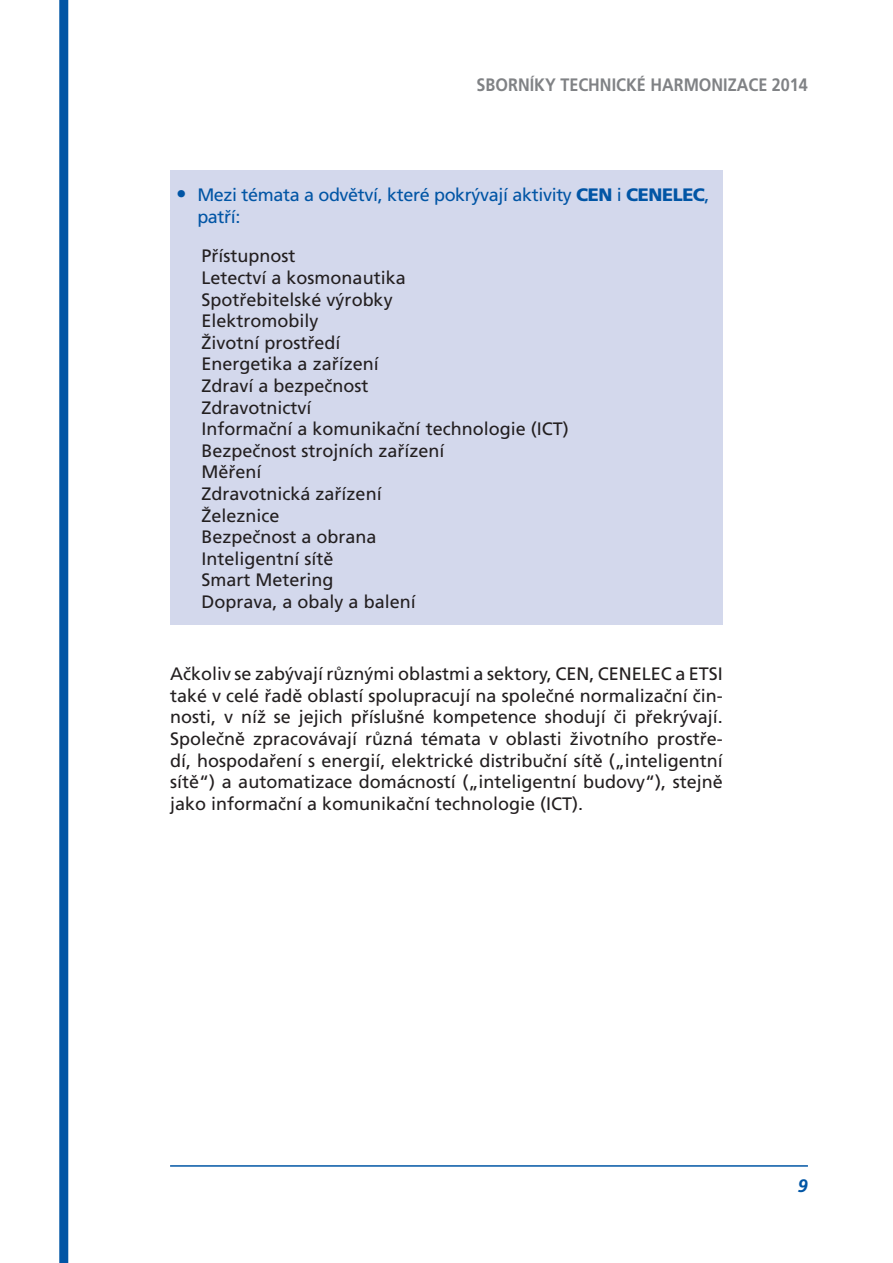
<style>
.page{position:relative;width:893px;height:1263px;background:#fff}
.page>*{position:absolute;margin:0;border:0;box-sizing:border-box;transform-origin:0 0}
.t1{font:18px/21.6px "Frutiger CE";color:#231f20}
.t2{font:18px/21.6px "Frutiger CE";letter-spacing:-.02em;color:#0155a5}
.t3{font:700 18px "Frutiger CE";color:#808285;scale:.9 1}
.t4{font:italic 700 18px "Frutiger CE";color:#0155a5}
.s1{font-weight:900;font-size:21px}
.s2{font-weight:900}
</style>
<div class="page">
<div style="left:59px;top:0;width:9px;height:1263px;background:#0155a5"></div>
<hr style="left:170px;top:1165px;width:638px;height:2px;background:#0155a5">
<div style="left:170px;top:170px;width:553px;height:455px;background:#d3d8ec"></div>
<p class="t3" style="left:477px;top:74px;width:370px">SBORNÍKY TECHNICKÉ HARMONIZACE 2014</p>
<p class="t2" style="left:197px;top:184px;width:514px;text-indent:-21px"><span class="s1">•</span> Mezi témata a odvětví, které pokrývají aktivity <span class="s2">CEN</span> i <span class="s2">CENELEC</span>, patří:</p>
<p class="t1" style="left:202px;top:245px;width:369px">Přístupnost<br>Letectví a kosmonautika<br>Spotřebitelské výrobky<br>E lektromobily<br>Životní prostředí<br>Energetika a zařízení<br>Zdraví a bezpečnost<br>Zdravotnictví<br>I nformační a komunikační technologie (ICT)<br>Bezpečnost strojních zařízení<br>Měření<br>Zdravotnická zařízení<br>Železnice<br>Bezpečnost a obrana<br>I nteligentní sítě<br>Smart Metering<br>Doprava, a obaly a balení</p>
<p class="t1" style="left:170px;top:663px;width:450px">Ačkoliv se zabývají různými oblastmi a sektory, CEN, CENE</p>
<p class="t1" style="left:170px;top:663px;width:554px;text-indent:472px">LEC a ETSI také v celé řadě oblastí spolupracují na společné normalizační čin&shy;nosti, v níž se jejich příslušné kompetence shodují či překrývají.<br>Společně zpracovávají různá témata v oblasti životního prostře&shy;dí, hospodaření s energií, elektrické distribuční sítě („inteligentní sítě“) a automatizace domácností („inteligentní budovy“), stejně jako informační a komunikační technologie (ICT).</p>
<p class="t4" style="left:798px;top:1175px;width:12px">9</p>
</div>
